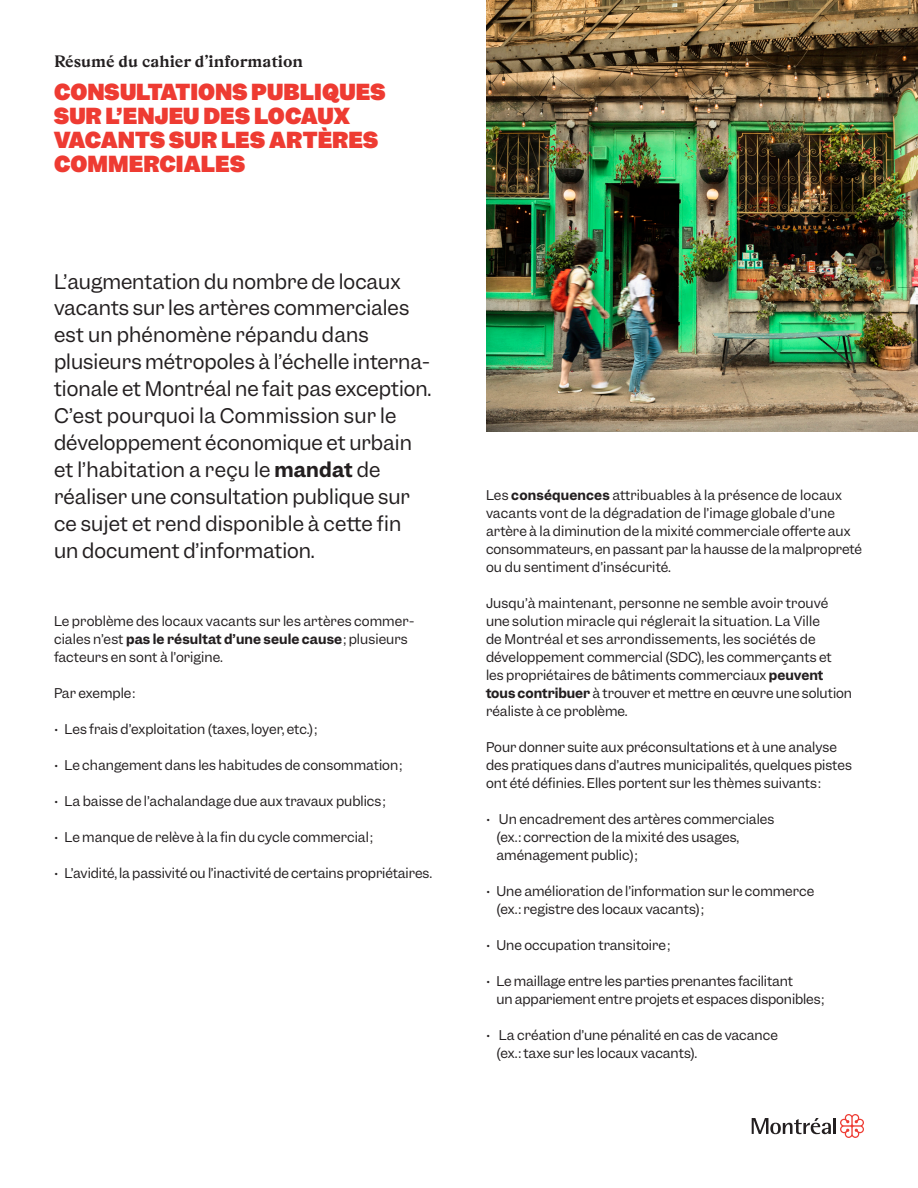
<style>
.page{position:relative;width:918px;height:1188px;background:#fff}
.page>*{position:absolute;margin:0;border:0;box-sizing:border-box;transform-origin:0 0}
.Intertitre_Gza{font:900 21px/24px "Garnett";letter-spacing:.005em;color:#ee3b32}
.Texte_courant{font:19.05px/27px "Garnett";color:#231f20}
.Intertitre_Gza-2{font:700 16.5px "Gza";color:#231f20}
.Texte_courant-2{font:12.75px/18px "Garnett";color:#231f20}
.s1{font-weight:600}
</style>
<div class="page">
<img style="left:486px;top:0;width:432px;height:432px">
<svg style="left:752px;top:1118px;width:79px;height:16px"></svg>
<hr style="left:833px;top:1118px;width:3px;height:16px;background:#231f20">
<svg style="left:840px;top:1114px;width:24px;height:24px"></svg>
<p class="Intertitre_Gza-2" style="left:54px;top:50px;width:251px">Résumé du cahier d’information</p>
<p class="Intertitre_Gza" style="left:54px;top:80px;width:333px">CONSULTATIONS PUBLIQUES</p>
<p class="Intertitre_Gza" style="left:54px;top:104px;width:326px">SUR L’ENJEU DES LOCAUX<br>VACANTS SUR LES ARTÈRES<br>COMMERCIALES</p>
<p class="Texte_courant" style="left:54px;top:268px;width:379px">L’augmentation du nombre de locaux vacants sur les artères commerciales est un phénomène répandu dans plusieurs métropoles à l’échelle interna&shy;tionale et Montréal ne fait pas exception.<br>C’est pourquoi la Commission sur le développement économique et urbain et l’habitation a reçu le <span class="s1">mandat</span> de réaliser une consultation publique sur ce sujet et rend disponible à cette fin<br>un document d’information.</p>
<p class="Texte_courant-2" style="left:54px;top:612px;width:362px">Le problème des locaux vacants sur les artères commer&shy;ciales n’est <span class="s1">pas le résultat d’une seule cause</span>; plusieurs facteurs en sont à l’origine.</p>
<p class="Texte_courant-2" style="left:54px;top:684px;width:83px">Par exemple:</p>
<p class="Texte_courant-2" style="left:54px;top:720px;width:264px">• Les frais d’exploitation (taxes, loyer, etc.);</p>
<p class="Texte_courant-2" style="left:54px;top:756px;width:350px">• Le changement dans les habitudes de consommation;</p>
<p class="Texte_courant-2" style="left:54px;top:792px;width:333px">• La baisse de l’achalandage due aux travaux publics;</p>
<p class="Texte_courant-2" style="left:54px;top:828px;width:320px">• Le manque de relève à la fin du cycle commercial ;</p>
<p class="Texte_courant-2" style="left:54px;top:864px;width:380px">• L’avidité, la passivité ou l’inactivité de certains propriétaires.</p>
<p class="Texte_courant-2" style="left:486px;top:486px;width:378px">Les <span class="s1">conséquences</span> attribuables à la présence de locaux vacants vont de la dégradation de l’image globale d’une artère à la diminution de la mixité commerciale offerte aux consommateurs, en passant par la hausse de la malpropreté ou du sentiment d’insécurité.</p>
<p class="Texte_courant-2" style="left:486px;top:594px;width:368px">Jusqu’à maintenant, personne ne semble avoir trouvé une solution miracle qui réglerait la situation. La Ville<br>de Montréal et ses arrondissements, les sociétés de développement commercial (SDC), les commerçants et les propriétaires de bâtiments commerciaux <span class="s1">peuvent tous contribuer</span> à trouver et mettre en œuvre une solution réaliste à ce problème.</p>
<p class="Texte_courant-2" style="left:486px;top:738px;width:367px">Pour donner suite aux préconsultations et à une analyse des pratiques dans d’autres municipalités, quelques pistes ont été définies. Elles portent sur les thèmes suivants:</p>
<p class="Texte_courant-2" style="left:497px;top:810px;width:279px;text-indent:-11px">• Un encadrement des artères commerciales (ex. : correction de la mixité des usages, aménagement public);</p>
<p class="Texte_courant-2" style="left:497px;top:882px;width:319px;text-indent:-11px">• Une amélioration de l’information sur le commerce (ex. : registre des locaux vacants);</p>
<p class="Texte_courant-2" style="left:486px;top:936px;width:185px">• Une occupation transitoire;</p>
<p class="Texte_courant-2" style="left:497px;top:972px;width:329px;text-indent:-11px">• Le maillage entre les parties prenantes facilitant<br>un appariement entre projets et espaces disponibles;</p>
<p class="Texte_courant-2" style="left:497px;top:1026px;width:283px;text-indent:-11px">• La création d’une pénalité en cas de vacance (ex. : taxe sur les locaux vacants).</p>
</div>
